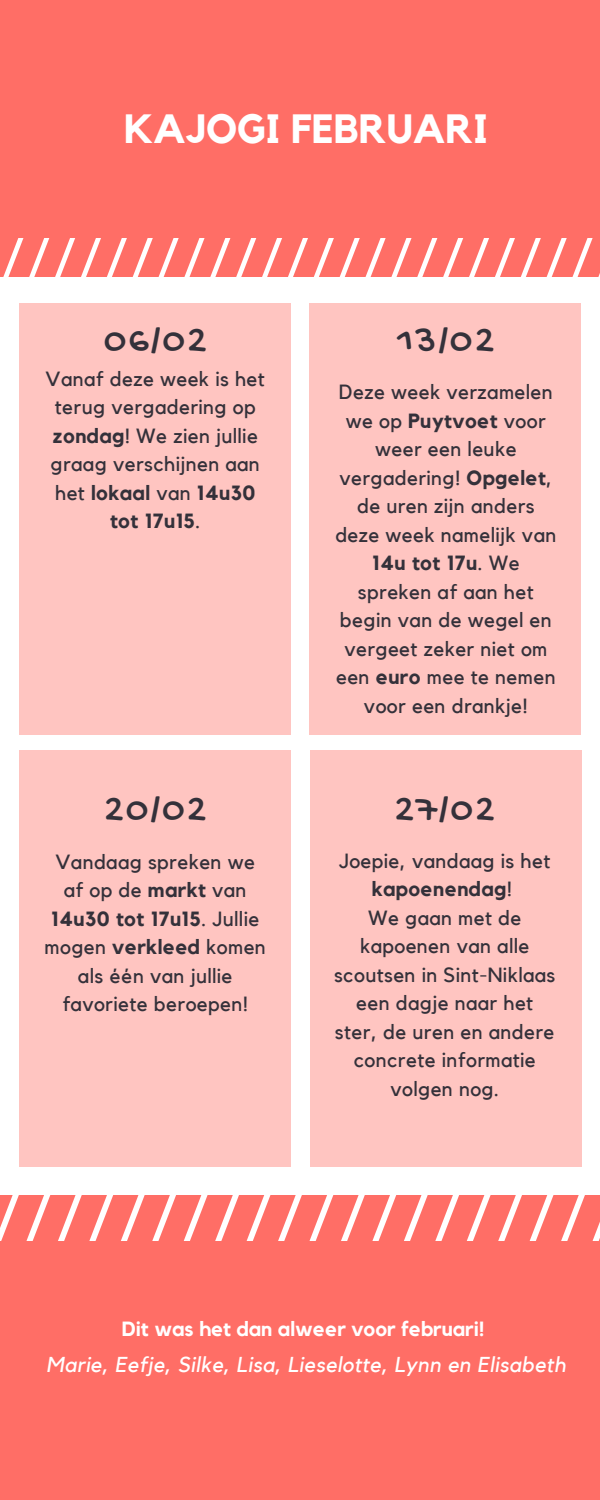
<style>
.page{position:relative;width:600px;height:1500px;background:#fff}
.page>*{position:absolute;margin:0;border:0;box-sizing:border-box;transform-origin:0 0}
.t1{font:700 40.7px "Kollektif";color:#fff}
.t2{font:40px "Gochi Hand";letter-spacing:.05em;color:#34313a}
.t3{font:italic 21.5px "Kollektif";letter-spacing:.02em;color:#fff}
.t4{font:20.5px/28.5px "Kollektif";letter-spacing:.02em;color:#34313a;text-align:center}
.t5{font:700 20.5px "Kollektif";color:#fff}
.s1{font-weight:700}
</style>
<div class="page">
<div style="left:0;top:0;width:600px;height:276px;background:#ff6e66"></div>
<div style="left:0;top:1195px;width:600px;height:305px;background:#ff6e66"></div>
<div style="left:20px;top:303px;width:271px;height:432px;background:#ffc5c1"></div>
<div style="left:20px;top:750px;width:271px;height:417px;background:#ffc5c1"></div>
<svg style="left:3px;top:239px;width:597px;height:37px"></svg>
<div style="left:309px;top:303px;width:271px;height:432px;background:#ffc5c1"></div>
<div style="left:310px;top:750px;width:272px;height:417px;background:#ffc5c1"></div>
<svg style="left:0;top:1195px;width:600px;height:45px"></svg>
<h1 class="t1" style="left:124px;top:110px;width:365px">KAJOGI FEBRUARI</h1>
<h2 class="t2" style="left:104px;top:319px;width:104px">06/02</h2>
<p class="t4" style="left:46px;top:365px;width:221px">Vanaf deze week is het terug vergadering op <span class="s1">zondag</span>! We zien jullie graag verschijnen aan het <span class="s1">lokaal</span> van <span class="s1">14u30 tot 17u15</span>.</p>
<h2 class="t2" style="left:104px;top:788px;width:104px">20/02</h2>
<p class="t4" style="left:45px;top:848px;width:223px">Vandaag spreken we af op de <span class="s1">markt</span> van<br><span class="s1">14u30 tot 17u15</span>. Jullie mogen <span class="s1">verkleed</span> komen als één van jullie favoriete beroepen!</p>
<h2 class="t2" style="left:397px;top:319px;width:98px">13/02</h2>
<p class="t4" style="left:335px;top:379px;width:223px">Deze week verzamelen we op <span class="s1">Puytvoet</span> voor weer een leuke vergadering! <span class="s1">Opgelet</span>, de uren zijn anders deze week namelijk van<br><span class="s1">14u tot 17u</span>. We spreken af aan het begin van de wegel en vergeet zeker niet om een <span class="s1">euro</span> mee te nemen voor een drankje!</p>
<h2 class="t2" style="left:395px;top:788px;width:102px">27/02</h2>
<p class="t4" style="left:334px;top:847px;width:223px">Joepie, vandaag is het <span class="s1">kapoenendag</span>!<br>We gaan met de kapoenen van alle scoutsen in Sint-Niklaas een dagje naar het ster, de uren en andere concrete informatie volgen nog.</p>
<p class="t5" style="left:122px;top:1319px;width:365px">Dit was het dan alweer voor februari!</p>
<p class="t3" style="left:46px;top:1355px;width:521px">Marie, Eefje, Silke, Lisa, Lieselotte, Lynn en Elisabeth</p>
</div>
